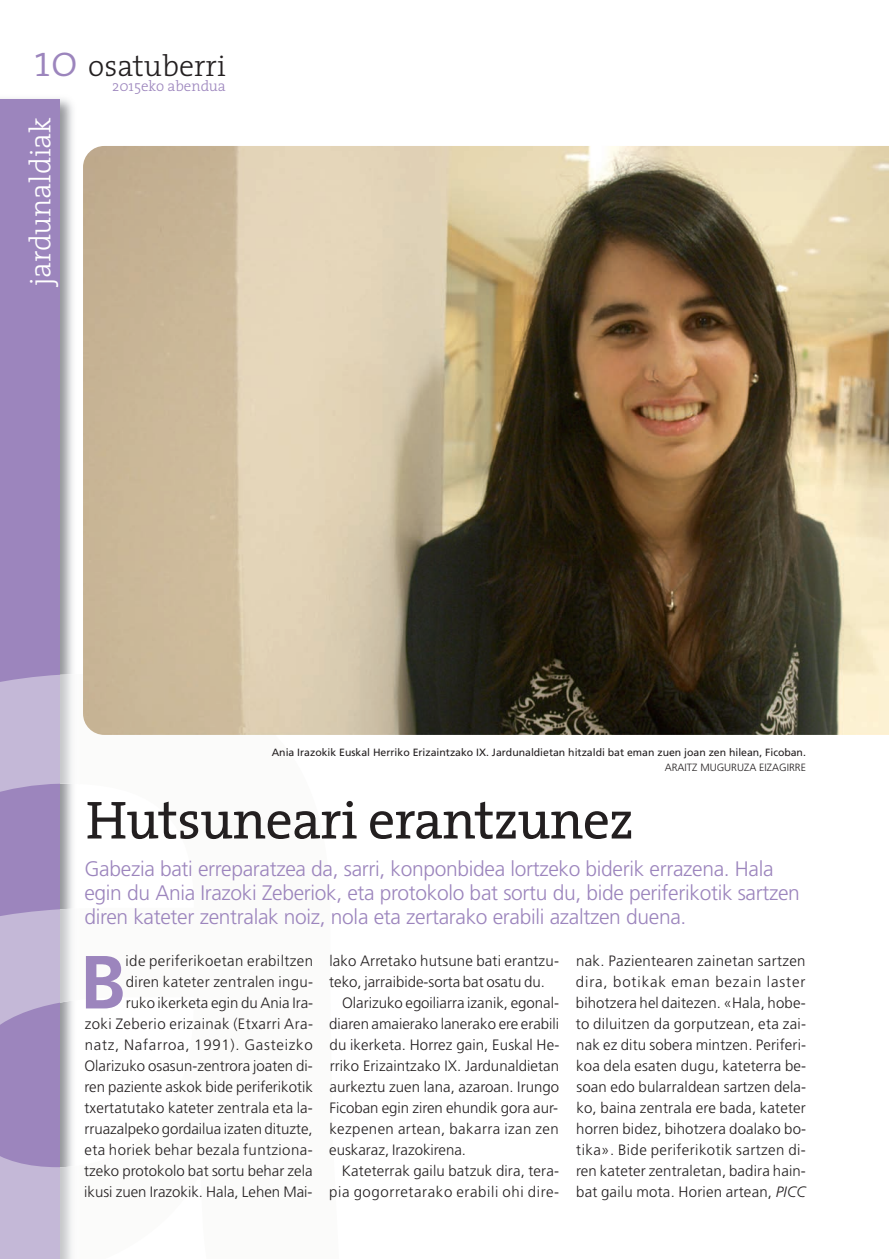
<style>
.page{position:relative;width:889px;height:1259px;background:#fff}
.page>*{position:absolute;margin:0;border:0;box-sizing:border-box;transform-origin:0 0}
.t1{font:700 75.15px "Frutiger";color:#9c85bd}
.t2{font:54px "The Serif";letter-spacing:-.015em;color:#231f20}
.t3{font:300 30px "The Serif";color:#231f20}
.t4{font:300 30px "The Serif";color:#fff}
.t5{font:300 21px/24px "Frutiger";letter-spacing:-.015em;color:#9c85bd}
.t6{font:300 15px/21px "Frutiger";letter-spacing:.005em;color:#231f20;text-align:right}
.t7{font:300 15px "Frutiger";letter-spacing:.04em;color:#231f20}
.t8{font:300 15px "Frutiger";letter-spacing:.025em;color:#231f20}
.t9{font:300 15px "The Serif";color:#9c85bd}
.t10{font:10.5px "Frutiger";color:#231f20}
.t11{font:300 10.5px "Frutiger";color:#231f20}
.s1{font-size:45px;color:#9c85bd}
.s2{font-style:italic}
</style>
<div class="page">
<img style="left:0;top:98px;width:73px;height:576px">
<div style="left:0;top:99px;width:60px;height:1160px;background:#9c85bd"></div>
<img style="left:60px;top:674px;width:13px;height:585px">
<img style="left:83px;top:146px;width:806px;height:589px">
<svg style="left:0;top:675px;width:60px;height:584px"></svg>
<h3 class="t3" style="left:34px;top:56px;width:193px"><span class="s1">10</span> osatuberri</h3>
<p class="t9" style="left:112px;top:81px;width:115px">2015eko abendua</p>
<h3 class="t4" style="left:30px;top:286px;width:171px;rotate:-90deg">jardunaldiak</h3>
<p class="t10" style="left:272px;top:748px;width:536px">Ania Irazokik Euskal Herriko Erizaintzako IX. Jardunaldietan hitzaldi bat eman zuen joan zen hilean, Ficoban.</p>
<p class="t11" style="left:665px;top:763px;width:143px">ARAITZ MUGURUZA EIZAGIRRE</p>
<h2 class="t2" style="left:86px;top:802px;width:549px">Hutsuneari erantzunez</h2>
<p class="t5" style="left:84px;top:858px;width:717px">Gabezia bati erreparatzea da, sarri, konponbidea lortzeko biderik errazena. Hala egin du Ania Irazoki Zeberiok, eta protokolo bat sortu du, bide periferikotik sartzen diren kateter zentralak noiz, nola eta zertarako erabili azaltzen duena.</p>
<h1 class="t1" style="left:80px;top:952px;width:47px">B</h1>
<p class="t6" style="left:576px;top:951px;width:232px;text-align:justify">nak. Pazientearen zainetan sartzen dira, botikak eman bezain laster bihotzera hel daitezen. «Hala, hobe&shy;to diluitzen da gorputzean, eta zai&shy;nak ez ditu sobera mintzen. Periferi&shy;koa dela esaten dugu, kateterra be&shy;soan edo bularraldean sartzen dela&shy;ko, baina zentrala ere bada, kateter horren bidez, bihotzera doalako bo&shy;tika». Bide periferikotik sartzen di&shy;ren kateter zentraletan, badira hain&shy;bat gailu mota. Horien artean, <span class="s2">PICC</span></p>
<p class="t6" style="left:84px;top:952px;width:230px">ide periferikoetan erabiltzen<br>diren kateter zentralen ingu-<br>ruko ikerketa egin du Ania Ira-<br>zoki Zeberio erizainak (Etxarri Ara&shy;natz, Nafarroa, 1991). Gasteizko Olarizuko osasun-zentrora joaten di&shy;ren paziente askok bide periferikotik txertatutako kateter zentrala eta la&shy;rruazalpeko gordailua izaten dituzte, eta horiek behar bezala funtziona&shy;tzeko protokolo bat sortu behar zela ikusi zuen Irazokik. Hala, Lehen Mai-</p>
<p class="t6" style="left:329px;top:951px;width:231px">lako Arretako hutsune bati erantzu-</p>
<p class="t6" style="left:329px;top:972px;width:217px">teko, jarraibide-sorta bat osatu du.</p>
<p class="t6" style="left:342px;top:993px;width:218px">Olarizuko egoiliarra izanik, egonal-</p>
<p class="t6" style="left:329px;top:1014px;width:231px">diaren amaierako lanerako ere erabili</p>
<p class="t6" style="left:330px;top:1035px;width:231px">du ikerketa. Horrez gain, Euskal He-</p>
<p class="t6" style="left:330px;top:1056px;width:231px">rriko Erizaintzako IX. Jardunaldietan</p>
<p class="t6" style="left:329px;top:1077px;width:231px">aurkeztu zuen lana, azaroan. Irungo</p>
<p class="t6" style="left:329px;top:1098px;width:230px">Ficoban egin ziren ehundik gora aur-</p>
<p class="t8" style="left:329px;top:1122px;width:231px">kezpenen artean, bakarra izan zen</p>
<p class="t6" style="left:329px;top:1140px;width:138px">euskaraz, Irazokirena.</p>
<p class="t6" style="left:342px;top:1161px;width:219px">Kateterrak gailu batzuk dira, tera-</p>
<p class="t7" style="left:329px;top:1185px;width:231px">pia gogorretarako erabili ohi dire-</p>
</div>
